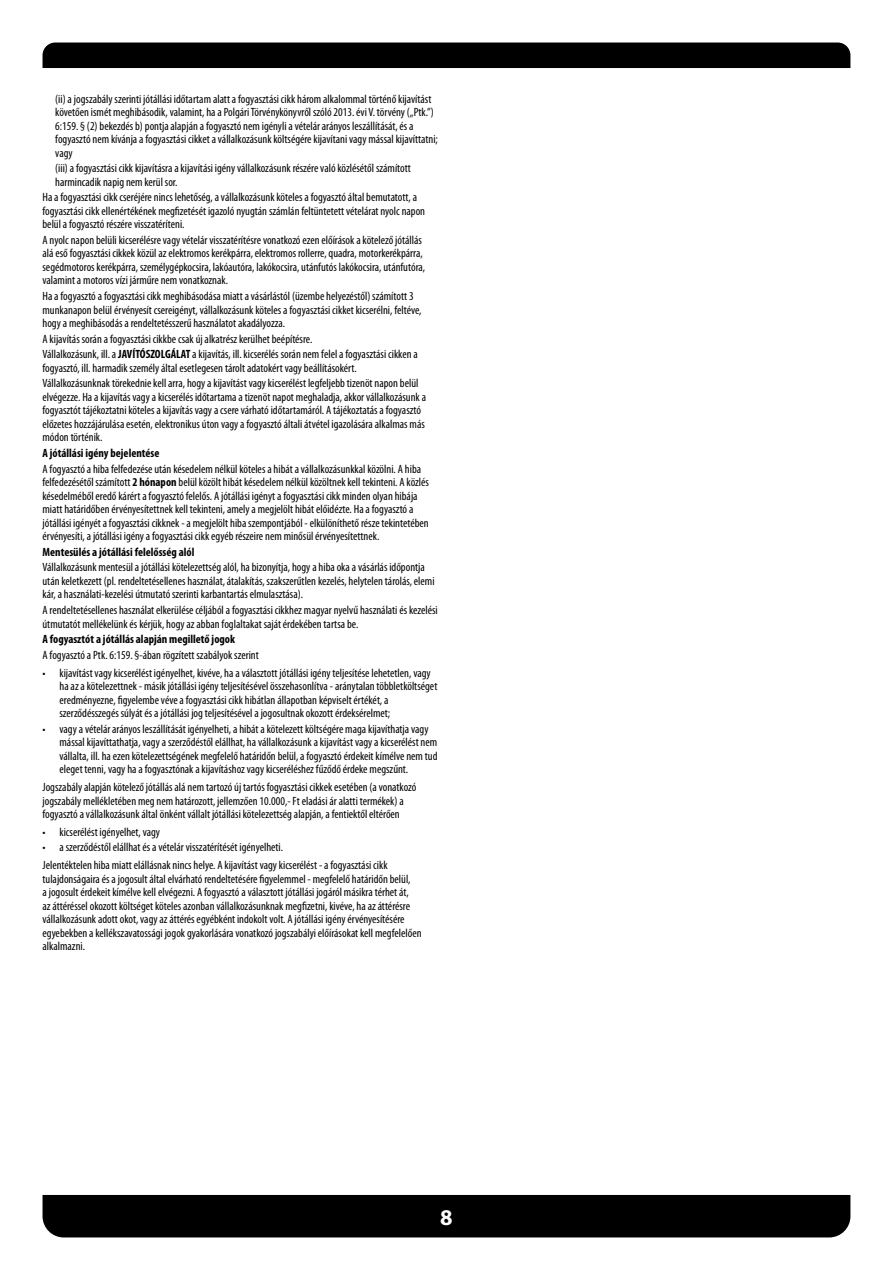
<style>
.page{position:relative;width:893px;height:1263px;background:#fff}
.page>*{position:absolute;margin:0;border:0;box-sizing:border-box;transform-origin:0 0}
.t1{font:700 22.5px "Myriad Pro";color:#fff}
.t2{font:condensed 12px/13.5px "Myriad Pro";color:#000}
.t3{font:700 condensed 12px "Myriad Pro";color:#000}
.s1{font-weight:700}
</style>
<div class="page">
<div style="left:43px;top:43px;width:807px;height:25px;background:#000"></div>
<div style="left:43px;top:1195px;width:807px;height:42px;background:#000"></div>
<p class="t2" style="left:55px;top:92px;width:384px">(ii) a jogszabály szerinti jótállási időtartam alatt a fogyasztási cikk három alkalommal történő kijavítást követően ismét meghibásodik, valamint, ha a Polgári Törvénykönyvről szóló 2013. évi V. törvény („Ptk.”)<br>6:159. § (2) bekezdés b) pontja alapján a fogyasztó nem igényli a vételár arányos leszállítását, és a fogyasztó nem kívánja a fogyasztási cikket a vállalkozásunk költségére kijavítani vagy mással kijavíttatni; vagy</p>
<p class="t2" style="left:55px;top:162px;width:357px">(iii) a fogyasztási cikk kijavításra a kijavítási igény vállalkozásunk részére való közlésétől számított harmincadik napig nem kerül sor.</p>
<p class="t2" style="left:43px;top:191px;width:384px">Ha a fogyasztási cikk cseréjére nincs lehetőség, a vállalkozásunk köteles a fogyasztó által bemutatott, a fogyasztási cikk ellenértékének megfizetését igazoló nyugtán számlán feltüntetett vételárat nyolc napon belül a fogyasztó részére visszatéríteni.</p>
<p class="t2" style="left:43px;top:233px;width:384px">A nyolc napon belüli kicserélésre vagy vételár visszatérítésre vonatkozó ezen előírások a kötelező jótállás alá eső fogyasztási cikkek közül az elektromos kerékpárra, elektromos rollerre, quadra, motorkerékpárra, segédmotoros kerékpárra, személygépkocsira, lakóautóra, lakókocsira, utánfutós lakókocsira, utánfutóra, valamint a motoros vízi járműre nem vonatkoznak.</p>
<p class="t2" style="left:43px;top:290px;width:381px">Ha a fogyasztó a fogyasztási cikk meghibásodása miatt a vásárlástól (üzembe helyezéstől) számított 3 munkanapon belül érvényesít csereigényt, vállalkozásunk köteles a fogyasztási cikket kicserélni, feltéve, hogy a meghibásodás a rendeltetésszerű használatot akadályozza.</p>
<p class="t2" style="left:43px;top:331px;width:377px;line-height:15.6px">A kijavítás során a fogyasztási cikkbe csak új alkatrész kerülhet beépítésre.<br>Vállalkozásunk, ill. a <span class="s1">JAVÍTÓSZOLGÁLAT</span> a kijavítás, ill. kicserélés során nem felel a fogyasztási cikken a</p>
<p class="t2" style="left:43px;top:360px;width:377px;line-height:15.6px">fogyasztó, ill. harmadik személy által esetlegesen tárolt adatokért vagy beállításokért.<br>Vállalkozásunknak törekednie kell arra, hogy a kijavítást vagy kicserélést legfeljebb tizenöt napon belül</p>
<p class="t2" style="left:43px;top:390px;width:385px">elvégezze. Ha a kijavítás vagy a kicserélés időtartama a tizenöt napot meghaladja, akkor vállalkozásunk a fogyasztót tájékoztatni köteles a kijavítás vagy a csere várható időtartamáról. A tájékoztatás a fogyasztó előzetes hozzájárulása esetén, elektronikus úton vagy a fogyasztó általi átvétel igazolására alkalmas más módon történik.</p>
<p class="t3" style="left:43px;top:446px;width:118px">A jótállási igény bejelentése</p>
<p class="t2" style="left:43px;top:462px;width:388px">A fogyasztó a hiba felfedezése után késedelem nélkül köteles a hibát a vállalkozásunkkal közölni. A hiba felfedezésétől számított <span class="s1">2 hónapon</span> belül közölt hibát késedelem nélkül közöltnek kell tekinteni. A közlés késedelméből eredő kárért a fogyasztó felelős. A jótállási igényt a fogyasztási cikk minden olyan hibája miatt határidőben érvényesítettnek kell tekinteni, amely a megjelölt hibát előidézte. Ha a fogyasztó a jótállási igényét a fogyasztási cikknek - a megjelölt hiba szempontjából - elkülöníthető része tekintetében érvényesíti, a jótállási igény a fogyasztási cikk egyéb részeire nem minősül érvényesítettnek.</p>
<p class="t3" style="left:43px;top:545px;width:153px">Mentesülés a jótállási felelősség alól</p>
<p class="t2" style="left:43px;top:561px;width:394px">Vállalkozásunk mentesül a jótállási kötelezettség alól, ha bizonyítja, hogy a hiba oka a vásárlás időpontja után keletkezett (pl. rendeltetésellenes használat, átalakítás, szakszerűtlen kezelés, helytelen tárolás, elemi kár, a használati-kezelési útmutató szerinti karbantartás elmulasztása).</p>
<p class="t2" style="left:43px;top:604px;width:397px">A rendeltetésellenes használat elkerülése céljából a fogyasztási cikkhez magyar nyelvű használati és kezelési útmutatót mellékelünk és kérjük, hogy az abban foglaltakat saját érdekében tartsa be.</p>
<p class="t3" style="left:43px;top:633px;width:194px">A fogyasztót a jótállás alapján megillető jogok</p>
<p class="t2" style="left:43px;top:648px;width:218px">A fogyasztó a Ptk. 6:159. §-ában rögzített szabályok szerint</p>
<p class="t2" style="left:60px;top:666px;width:379px;text-indent:-17px">• kijavítást vagy kicserélést igényelhet, kivéve, ha a választott jótállási igény teljesítése lehetetlen, vagy ha az a kötelezettnek - másik jótállási igény teljesítésével összehasonlítva - aránytalan többletköltséget eredményezne, figyelembe véve a fogyasztási cikk hibátlan állapotban képviselt értékét, a szerződésszegés súlyát és a jótállási jog teljesítésével a jogosultnak okozott érdeksérelmet;</p>
<p class="t2" style="left:60px;top:722px;width:379px;text-indent:-17px">• vagy a vételár arányos leszállítását igényelheti, a hibát a kötelezett költségére maga kijavíthatja vagy mással kijavíttathatja, vagy a szerződéstől elállhat, ha vállalkozásunk a kijavítást vagy a kicserélést nem vállalta, ill. ha ezen kötelezettségének megfelelő határidőn belül, a fogyasztó érdekeit kímélve nem tud eleget tenni, vagy ha a fogyasztónak a kijavításhoz vagy kicseréléshez fűződő érdeke megszűnt.</p>
<p class="t2" style="left:43px;top:780px;width:375px">Jogszabály alapján kötelező jótállás alá nem tartozó új tartós fogyasztási cikkek esetében (a vonatkozó jogszabály mellékletében meg nem határozott, jellemzően 10.000,- Ft eladási ár alatti termékek) a fogyasztó a vállalkozásunk által önként vállalt jótállási kötelezettség alapján, a fentiektől eltérően</p>
<p class="t2" style="left:43px;top:825px;width:119px">• kicserélést igényelhet, vagy</p>
<p class="t2" style="left:43px;top:839px;width:347px;line-height:17.7px">• a szerződéstől elállhat és a vételár visszatérítését igényelheti.<br>Jelentéktelen hiba miatt elállásnak nincs helye. A kijavítást vagy kicserélést - a fogyasztási cikk</p>
<p class="t2" style="left:43px;top:872px;width:381px">tulajdonságaira és a jogosult által elvárható rendeltetésére figyelemmel - megfelelő határidőn belül,<br>a jogosult érdekeit kímélve kell elvégezni. A fogyasztó a választott jótállási jogáról másikra térhet át,<br>az áttéréssel okozott költséget köteles azonban vállalkozásunknak megfizetni, kivéve, ha az áttérésre vállalkozásunk adott okot, vagy az áttérés egyébként indokolt volt. A jótállási igény érvényesítésére egyebekben a kellékszavatossági jogok gyakorlására vonatkozó jogszabályi előírásokat kell megfelelően alkalmazni.</p>
<h1 class="t1" style="left:440px;top:1202px;width:14px">8</h1>
</div>
